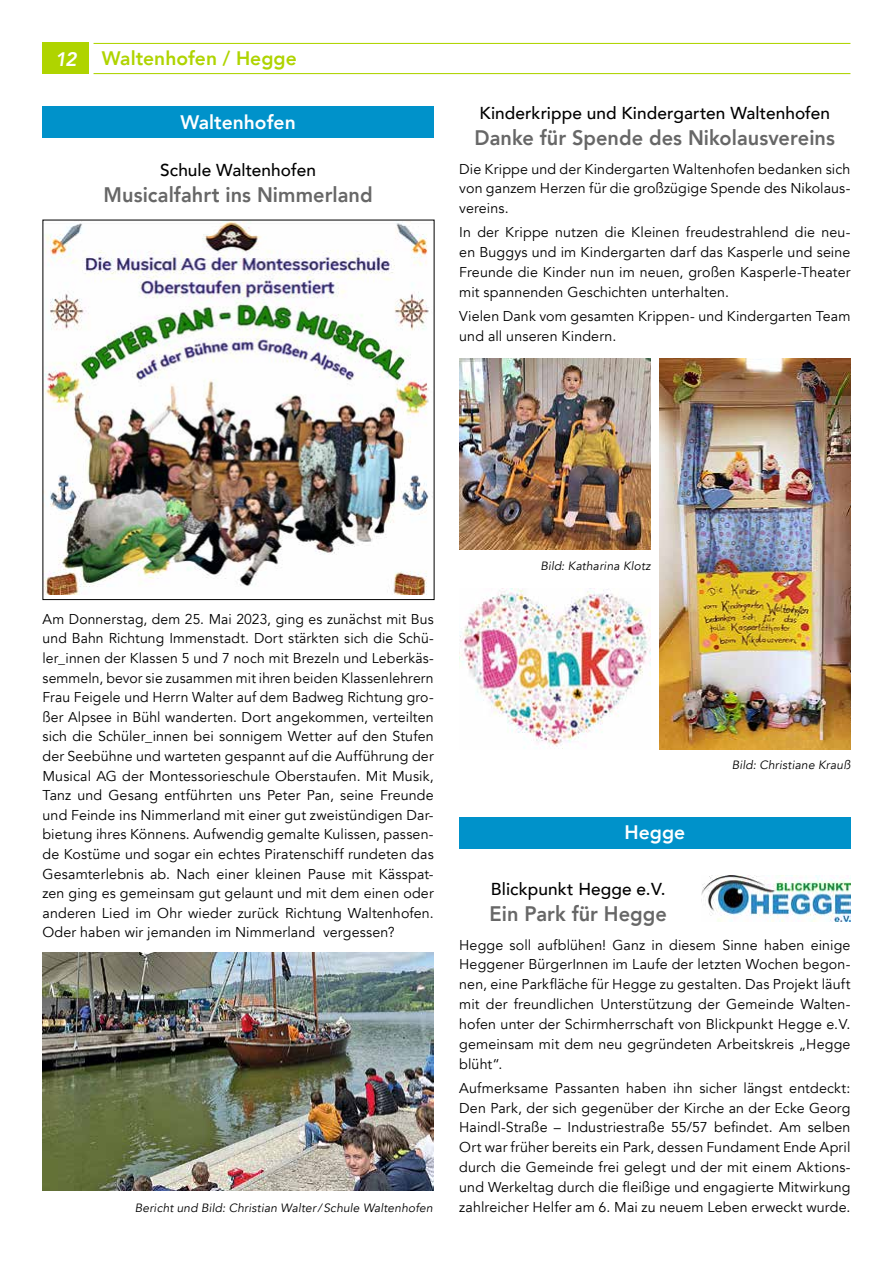
<style>
.page{position:relative;width:893px;height:1263px;background:#fff}
.page>*{position:absolute;margin:0;border:0;box-sizing:border-box;transform-origin:0 0}
.t1{font:800 21px "Avenir LT Com";letter-spacing:.005em;color:#676767;scale:.95 1}
.t2{font:800 19.5px "Avenir LT Com";color:#afd400}
.t3{font:800 19.5px "Avenir LT Com";color:#fff}
.t4{font:italic 800 19.5px "Avenir LT Com";color:#fff}
.t5{font:500 17.25px "Avenir LT Com";letter-spacing:.005em;color:#000}
.t6{font:14.25px/19.8px "Avenir LT Com";letter-spacing:.01em;color:#000;text-align:justify}
.t7{font:italic 12px "Avenir LT Com";letter-spacing:.015em;color:#000}
</style>
<div class="page">
<hr style="left:94px;top:73px;width:756px;height:1px;background:#afd400">
<hr style="left:94px;top:43px;width:756px;height:1px;background:#afd400">
<div style="left:43px;top:43px;width:46px;height:31px;background:#afd400"></div>
<div style="left:43px;top:106px;width:391px;height:32px;background:#0092ca"></div>
<img style="left:45px;top:222px;width:384px;height:372px">
<img style="left:43px;top:952px;width:391px;height:239px">
<img style="left:459px;top:589px;width:191px;height:160px">
<img style="left:659px;top:358px;width:191px;height:391px">
<img style="left:459px;top:358px;width:192px;height:191px">
<div style="left:459px;top:816px;width:391px;height:32px;background:#0092ca"></div>
<img style="left:702px;top:875px;width:148px;height:46px">
<h2 class="t4" style="left:55px;top:48px;width:23px">12</h2>
<h2 class="t2" style="left:102px;top:47px;width:196px">Waltenhofen / Hegge</h2>
<h2 class="t3" style="left:181px;top:111px;width:117px">Waltenhofen</h2>
<p class="t5" style="left:160px;top:160px;width:157px">Schule Waltenhofen</p>
<h1 class="t1" style="left:104px;top:182px;width:285px">Musicalfahrt ins Nimmerland</h1>
<p class="t5" style="left:479px;top:103px;width:352px">Kinderkrippe und Kindergarten Waltenhofen</p>
<h1 class="t1" style="left:475px;top:125px;width:381px">Danke für Spende des Nikolausvereins</h1>
<p class="t6" style="left:459px;top:159px;width:393px">Die Krippe und der Kindergarten Waltenhofen bedanken sich von ganzem Herzen für die großzügige Spende des Nikolaus&shy;vereins.</p>
<p class="t6" style="left:459px;top:223px;width:393px">In der Krippe nutzen die Kleinen freudestrahlend die neu&shy;en Buggys und im Kindergarten darf das Kasperle und seine Freunde die Kinder nun im neuen, großen Kasperle-Theater mit spannenden Geschichten unterhalten.</p>
<p class="t6" style="left:459px;top:306px;width:393px">Vielen Dank vom gesamten Krippen- und Kindergarten Team und all unseren Kindern.</p>
<p class="t6" style="left:43px;top:609px;width:393px">Am Donnerstag, dem 25. Mai 2023, ging es zunächst mit Bus und Bahn Richtung Immenstadt. Dort stärkten sich die Schü&shy;ler_innen der Klassen 5 und 7 noch mit Brezeln und Leberkäs&shy;semmeln, bevor sie zusammen mit ihren beiden Klassenlehrern Frau Feigele und Herrn Walter auf dem Badweg Richtung gro&shy;ßer Alpsee in Bühl wanderten. Dort angekommen, verteilten sich die Schüler_innen bei sonnigem Wetter auf den Stufen der Seebühne und warteten gespannt auf die Aufführung der Musical AG der Montessorieschule Oberstaufen. Mit Musik, Tanz und Gesang entführten uns Peter Pan, seine Freunde und Feinde ins Nimmerland mit einer gut zweistündigen Dar&shy;bietung ihres Könnens. Aufwendig gemalte Kulissen, passen&shy;de Kostüme und sogar ein echtes Piratenschiff rundeten das Gesamterlebnis ab. Nach einer kleinen Pause mit Kässpat&shy;zen ging es gemeinsam gut gelaunt und mit dem einen oder anderen Lied im Ohr wieder zurück Richtung Waltenhofen.<br>Oder haben wir jemanden im Nimmerland vergessen?</p>
<p class="t7" style="left:135px;top:1201px;width:299px">Bericht und Bild: Christian Walter/Schule Waltenhofen</p>
<p class="t7" style="left:540px;top:559px;width:112px">Bild: Katharina Klotz</p>
<p class="t7" style="left:732px;top:758px;width:120px">Bild: Christiane Krauß</p>
<h2 class="t3" style="left:624px;top:821px;width:62px">Hegge</h2>
<p class="t5" style="left:491px;top:879px;width:176px">Blickpunkt Hegge e.V.</p>
<h1 class="t1" style="left:490px;top:901px;width:188px">Ein Park für Hegge</h1>
<p class="t6" style="left:459px;top:935px;width:393px">Hegge soll aufblühen! Ganz in diesem Sinne haben einige Heggener BürgerInnen im Laufe der letzten Wochen begon&shy;nen, eine Parkfläche für Hegge zu gestalten. Das Projekt läuft mit der freundlichen Unterstützung der Gemeinde Walten&shy;hofen unter der Schirmherrschaft von Blickpunkt Hegge e.V. gemeinsam mit dem neu gegründeten Arbeitskreis „Hegge blüht“.</p>
<p class="t6" style="left:459px;top:1078px;width:393px">Aufmerksame Passanten haben ihn sicher längst entdeckt:<br>Den Park, der sich gegenüber der Kirche an der Ecke Georg Haindl-Straße – Industriestraße 55/57 befindet. Am selben Ort war früher bereits ein Park, dessen Fundament Ende April durch die Gemeinde frei gelegt und der mit einem Aktions&shy;und Werkeltag durch die fleißige und engagierte Mitwirkung zahlreicher Helfer am 6. Mai zu neuem Leben erweckt wurde.</p>
</div>
